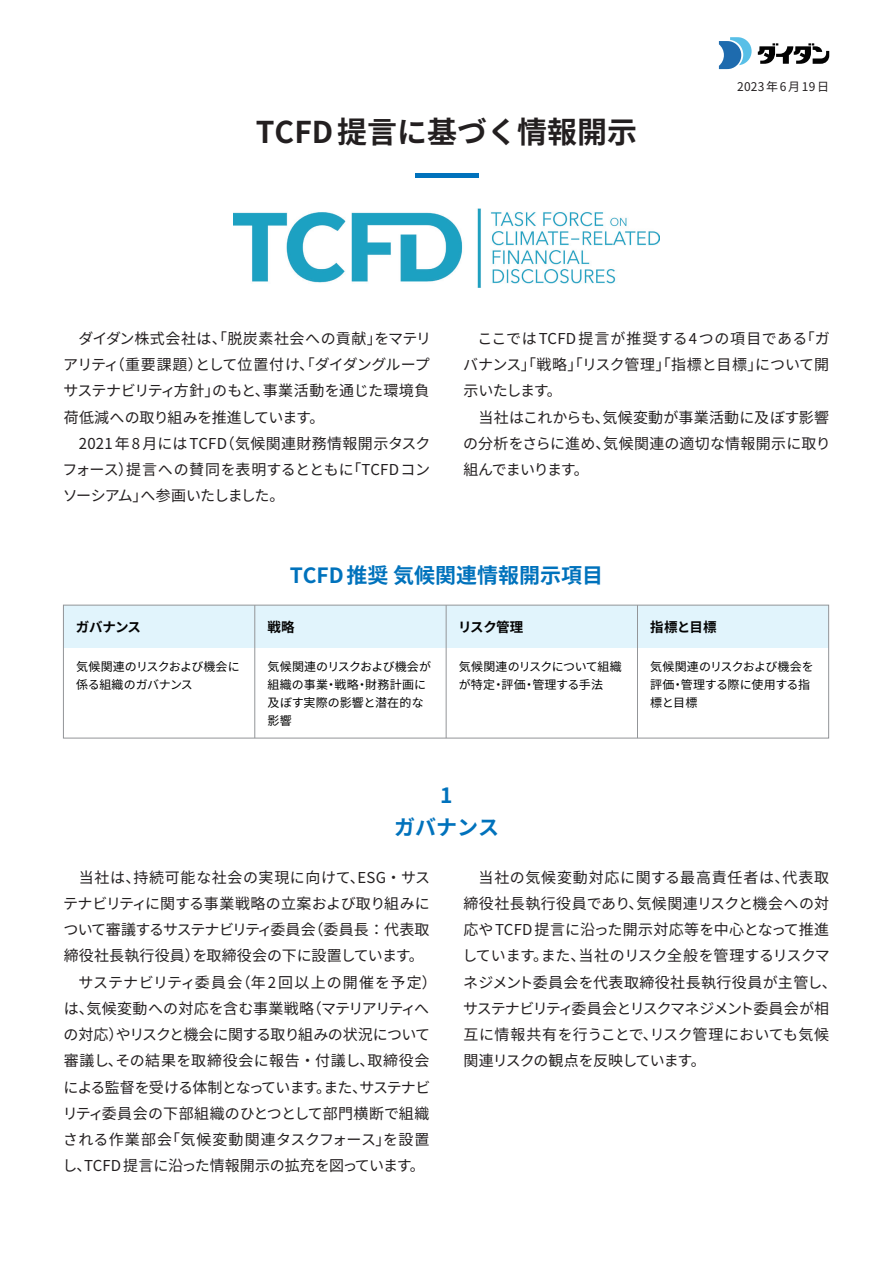
<style>
.page{position:relative;width:893px;height:1263px;background:#fff}
.page>*{position:absolute;margin:0;border:0;box-sizing:border-box;transform-origin:0 0}
.t1{font:700 30px "Noto Sans JP";color:#231f20}
.t2{font:700 21px/31.5px "Noto Sans JP";color:#0072bc;text-align:center}
.t3{font:15px/26.2px "Noto Sans JP";color:#231f20;text-align:justify}
.t4{font:15px "Noto Sans JP";letter-spacing:-.045em;color:#231f20}
.t5{font:15px "Noto Sans JP";letter-spacing:.045em;color:#231f20}
.t6{font:15px "Noto Sans JP";letter-spacing:-.06em;color:#231f20}
.t7{font:15px "Noto Sans JP";letter-spacing:.02em;color:#231f20}
.t8{font:15px "Noto Sans JP";letter-spacing:.07em;color:#231f20}
.t9{font:700 13.5px "Noto Sans JP";letter-spacing:-.025em;color:#030303}
.t10{font:12px/18px "Noto Sans JP";color:#030303}
.t11{font:12px/18px "Noto Sans JP";letter-spacing:-.02em;color:#030303}
.t12{font:12px/18px "Noto Sans JP";letter-spacing:-.03em;color:#030303}
.t13{font:12px "Noto Sans JP";letter-spacing:.14em;color:#231f20}
</style>
<div class="page">
<img style="left:234px;top:209px;width:425px;height:78px">
<div style="left:63px;top:605px;width:766px;height:43px;background:#e1f4fc"></div>
<div style="left:63px;top:605px;width:766px;height:133px;border:1px solid #939598"></div>
<hr style="left:255px;top:605px;width:1px;height:133px;background:#939598">
<hr style="left:446px;top:605px;width:1px;height:133px;background:#939598">
<hr style="left:637px;top:605px;width:1px;height:133px;background:#939598">
<hr style="left:415px;top:174px;width:63px;height:4px;background:#0072bc">
<svg style="left:758px;top:43px;width:71px;height:21px"></svg>
<svg style="left:719px;top:37px;width:33px;height:32px"></svg>
<h1 class="t1" style="left:256px;top:115px;width:383px">TCFD 提言に基づく情報開示</h1>
<p class="t13" style="left:737px;top:79px;width:93px">2023年6月19日</p>
<p class="t3" style="left:63px;top:326px;width:369px;text-indent:15px">ダイダン株式会社は、「脱炭素社会への貢献」をマテリアリティ（重要課題）として位置付け、「ダイダングループサステナビリティ方針」のもと、事業活動を通じた環境負荷低減への取り組みを推進しています。</p>
<p class="t3" style="left:63px;top:431px;width:369px;text-indent:16px">2021 年 8 月には TCFD（気候関連財務情報開示タスクフォース）提言への賛同を表明するとともに「TCFDコンソーシアム」へ参画いたしました。</p>
<p class="t3" style="left:463px;top:326px;width:368px;text-indent:14px">ここではTCFD提言が推奨する4つの項目である「ガバナンス」「戦略」「リスク管理」「指標と目標」について開示いたします。</p>
<p class="t3" style="left:463px;top:404px;width:369px;text-indent:15px">当社はこれからも、気候変動が事業活動に及ぼす影響の分析をさらに進め、気候関連の適切な情報開示に取り組んでまいります。</p>
<p class="t9" style="left:76px;top:620px;width:66px">ガバナンス</p>
<p class="t12" style="left:76px;top:658px;width:165px">気候関連のリスクおよび機会に係る組織のガバナンス</p>
<h2 class="t2" style="left:290px;top:560px;width:315px">TCFD 推奨 気候関連情報開示項目</h2>
<p class="t9" style="left:268px;top:620px;width:29px">戦略</p>
<p class="t10" style="left:268px;top:658px;width:165px">気候関連のリスクおよび機会が組織の事業・戦略・財務計画に及ぼす実際の影響と潜在的な影響</p>
<p class="t9" style="left:458px;top:620px;width:67px">リスク管理</p>
<p class="t11" style="left:459px;top:658px;width:164px">気候関連のリスクについて組織が特定・評価・管理する手法</p>
<h2 class="t2" style="left:394px;top:780px;width:106px">1<br>ガバナンス</h2>
<p class="t9" style="left:650px;top:620px;width:68px">指標と目標</p>
<p class="t10" style="left:650px;top:658px;width:165px">気候関連のリスクおよび機会を評価・管理する際に使用する指標と目標</p>
<p class="t5" style="left:79px;top:869px;width:353px">当社は、持続可能な社会の実現に向けて、ESG・サス</p>
<p class="t3" style="left:63px;top:891px;width:368px">テナビリティに関する事業戦略の立案および取り組みに</p>
<p class="t4" style="left:63px;top:921px;width:368px">ついて審議するサステナビリティ委員会（委員長：代表取</p>
<p class="t3" style="left:64px;top:943px;width:361px">締役社長執行役員）を取締役会の下に設置しています。</p>
<p class="t8" style="left:78px;top:974px;width:360px">サステナビリティ委員会（年2回以上の開催を予定）</p>
<p class="t3" style="left:64px;top:996px;width:367px">は、気候変動への対応を含む事業戦略（マテリアリティへ</p>
<p class="t4" style="left:64px;top:1026px;width:368px">の対応）やリスクと機会に関する取り組みの状況について</p>
<p class="t5" style="left:64px;top:1052px;width:367px">審議し、その結果を取締役会に報告・付議し、取締役会</p>
<p class="t6" style="left:64px;top:1079px;width:368px">による監督を受ける体制となっています。また、サステナビ</p>
<p class="t3" style="left:63px;top:1101px;width:368px">リティ委員会の下部組織のひとつとして部門横断で組織</p>
<p class="t7" style="left:63px;top:1131px;width:368px">される作業部会「気候変動関連タスクフォース」を設置</p>
<p class="t3" style="left:63px;top:1153px;width:364px">し、TCFD 提言に沿った情報開示の拡充を図っています。</p>
<p class="t3" style="left:462px;top:864px;width:376px;text-align:left;text-indent:16px">当社の気候変動対応に関する最高責任者は、代表取締役社長執行役員であり、気候関連リスクと機会への対応やTCFD 提言に沿った開示対応等を中心となって推進しています。また、当社のリスク全般を管理するリスクマネジメント委員会を代表取締役社長執行役員が主管し、サステナビリティ委員会とリスクマネジメント委員会が相互に情報共有を行うことで、リスク管理においても気候関連リスクの観点を反映しています。</p>
</div>
